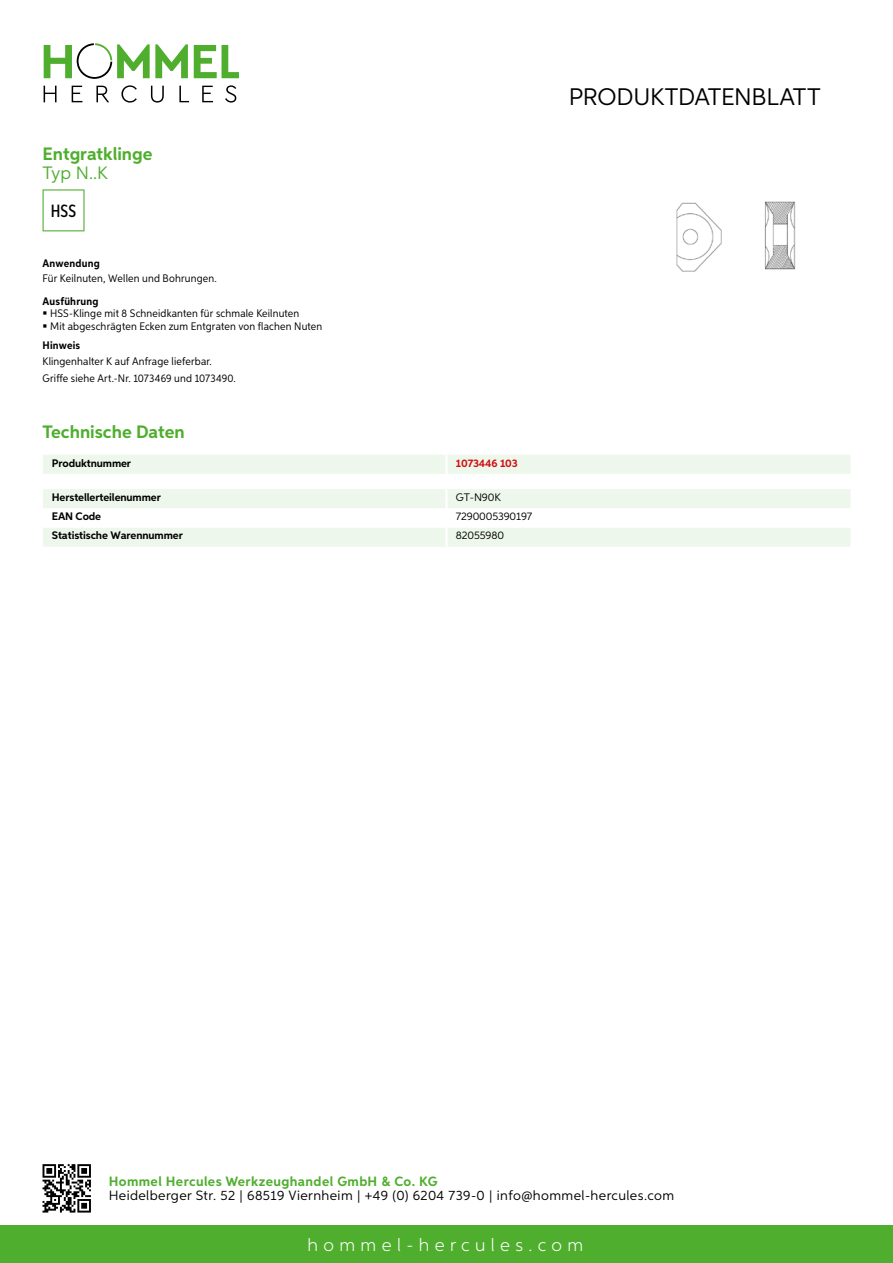
<style>
.page{position:relative;width:893px;height:1263px;background:#fff}
.page>*{position:absolute;margin:0;border:0;box-sizing:border-box;transform-origin:0 0}
.t1{font:24px "Aspira";letter-spacing:-.01em;color:#000}
.t2{font:700 18px "Aspira";color:#50ae2f}
.t3{font:300 18px "Aspira";letter-spacing:.3em;color:#fff}
.t4{font:18px "Aspira";color:#50ae2f}
.t5{font:500 17.85px "Aspira XX Nar";color:#000}
.t6{font:13.5px "Aspira";letter-spacing:.03em;color:#000}
.t7{font:700 13.5px "Aspira";letter-spacing:.03em;color:#50ae2f}
.t8{font:10.95px/12.8px "Aspira Nar";letter-spacing:.015em;color:#000}
.t9{font:700 10.95px "Aspira";letter-spacing:-.01em;color:#000}
.t10{font:10.95px "Aspira";letter-spacing:-.01em;color:#000}
.t11{font:700 10.95px "Aspira Nar";letter-spacing:.02em;color:#000}
.t12{font:700 10.95px "Aspira";letter-spacing:-.01em;color:#cd1013}
</style>
<div class="page">
<div style="left:0;top:1226px;width:893px;height:37px;background:#50ae2f"></div>
<svg style="left:43px;top:1164px;width:48px;height:48px"></svg>
<svg style="left:194px;top:45px;width:45px;height:33px"></svg>
<svg style="left:44px;top:43px;width:144px;height:36px"></svg>
<svg style="left:44px;top:86px;width:13px;height:16px"></svg>
<svg style="left:72px;top:86px;width:10px;height:16px"></svg>
<svg style="left:96px;top:86px;width:13px;height:16px"></svg>
<svg style="left:121px;top:85px;width:16px;height:18px"></svg>
<svg style="left:151px;top:86px;width:13px;height:17px"></svg>
<svg style="left:179px;top:86px;width:10px;height:16px"></svg>
<svg style="left:202px;top:86px;width:11px;height:16px"></svg>
<svg style="left:225px;top:85px;width:11px;height:18px"></svg>
<div style="left:43px;top:455px;width:807px;height:19px;background:#eef7eb"></div>
<hr style="left:445px;top:455px;width:3px;height:19px;background:#fff">
<svg style="left:43px;top:489px;width:807px;height:58px"></svg>
<hr style="left:445px;top:527px;width:3px;height:20px;background:#fff">
<svg style="left:43px;top:189px;width:42px;height:42px"></svg>
<img style="left:676px;top:201px;width:120px;height:70px">
<h2 class="t2" style="left:43px;top:142px;width:112px">Entgratklinge</h2>
<h2 class="t4" style="left:43px;top:162px;width:65px">Typ N ..K</h2>
<h3 class="t5" style="left:51px;top:200px;width:27px">HSS</h3>
<p class="t11" style="left:43px;top:257px;width:59px">Anwendung</p>
<p class="t8" style="left:43px;top:272px;width:176px">Für Keilnuten, Wellen und Bohrungen.</p>
<p class="t11" style="left:43px;top:294px;width:58px">Ausführung</p>
<p class="t8" style="left:50px;top:307px;width:274px">HSS-Klinge mit 8 Schneidkanten für schmale Keilnuten<br>Mit abgeschrägten Ecken zum Entgraten von flachen Nuten</p>
<p class="t11" style="left:43px;top:339px;width:39px">Hinweis</p>
<p class="t8" style="left:43px;top:352px;width:195px;line-height:17.5px">Klingenhalter K auf Anfrage lieferbar.<br>Griffe siehe Art.-Nr. 1073469 und 1073490.</p>
<h2 class="t2" style="left:43px;top:420px;width:144px">Technische Daten</h2>
<p class="t9" style="left:52px;top:456px;width:81px">Produktnummer</p>
<p class="t12" style="left:456px;top:456px;width:63px">1073446 103</p>
<p class="t9" style="left:52px;top:491px;width:111px">Herstellerteilenummer</p>
<p class="t10" style="left:456px;top:491px;width:46px">GT-N90K</p>
<p class="t9" style="left:52px;top:510px;width:51px">EAN Code</p>
<p class="t10" style="left:456px;top:510px;width:78px">7290005390197</p>
<p class="t9" style="left:52px;top:529px;width:132px">Statistische Warennummer</p>
<p class="t10" style="left:456px;top:529px;width:50px">82055980</p>
<h1 class="t1" style="left:569px;top:82px;width:253px">Produktdatenblatt</h1>
<p class="t7" style="left:109px;top:1172px;width:330px">Hommel Hercules Werkzeughandel GmbH &amp; Co. KG</p>
<p class="t6" style="left:109px;top:1187px;width:567px">Heidelberger Str. 52 | 68519 Viernheim | +49 (0) 6204 739-0 | info@hommel-hercules.com</p>
<h2 class="t3" style="left:307px;top:1234px;width:277px">hommel-hercules.com</h2>
</div>
